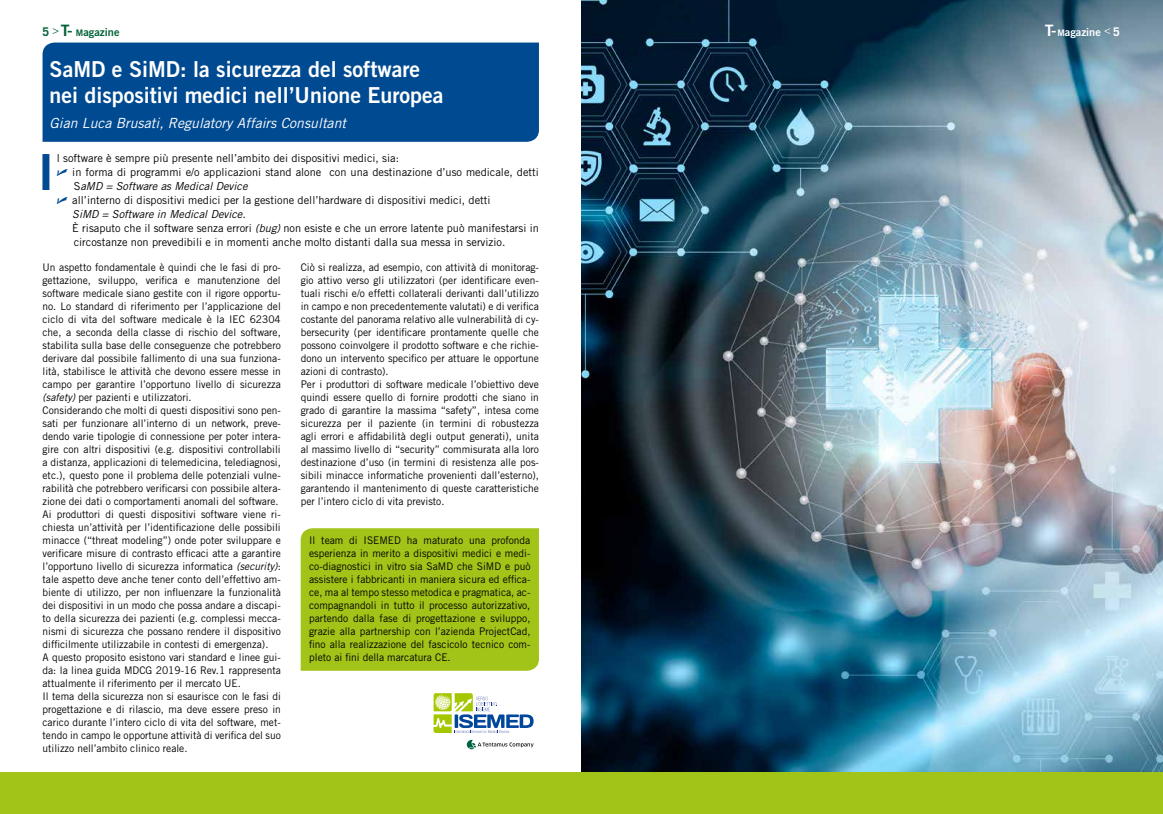
<style>
.page{position:relative;width:1163px;height:814px;background:#fff}
.page>*{position:absolute;margin:0;border:0;box-sizing:border-box;transform-origin:0 0}
.t1{font:49.8px "Trade Gothic Bold Two";color:#004a92}
.t2{font:22px/26px "Trade Gothic Bold Two";color:#fff}
.t3{font:italic 14px "Trade Gothic";color:#fff}
.t4{font:11px/14px "Trade Gothic";color:#000}
.t5{font:11px "Trade Gothic Bold Two";color:#006237}
.t6{font:11px "Trade Gothic Bold Two";color:#fff}
.t7{font:10.5px/13px "Trade Gothic";color:#000}
.s1{font-family:"Trade Gothic";font-weight:700;font-size:12px}
.s2{font-family:"ITC Franklin Gothic Std";font-weight:500;font-size:17px}
.s3{font-size:9px}
.s4{font-style:italic}
</style>
<div class="page">
<div style="left:300px;top:528px;width:239px;height:142px;background:#a2c318"></div>
<img style="left:581px;top:0;width:581px;height:771px">
<svg style="left:466px;top:739px;width:67px;height:10px"></svg>
<svg style="left:433px;top:693px;width:100px;height:40px"></svg>
<div style="left:43px;top:43px;width:496px;height:99px;background:#004a92"></div>
<div style="left:0;top:772px;width:1162px;height:42px;background:#a2c318"></div>
<p class="t5" style="left:43px;top:25px;width:78px"><span class="s1">5</span> <sup>&gt;</sup> <span class="s2">T-</span> <span class="s3">M</span>agazine</p>
<p class="t6" style="left:1044px;top:25px;width:76px"><span class="s2">T-</span><span class="s3">M</span>agazine <sup>&lt;</sup> <span class="s1">5</span></p>
<h2 class="t2" style="left:50px;top:56px;width:395px">SaMD e SiMD: la sicurezza del software nei dispositivi medici nell’Unione Europea</h2>
<h3 class="t3" style="left:50px;top:115px;width:298px">Gian Luca Brusati, Regulatory Affairs Consultant</h3>
<p class="t4" style="left:72px;top:151px;width:468px;text-indent:-16px">l software è sempre più presente nell’ambito dei dispositivi medici, sia:<br>in forma di programmi e/o applicazioni stand alone con una destinazione d’uso medicale, detti S<span class="s4">aMD = Software as Medical Device<br></span>all’interno di dispositivi medici per la gestione dell’hardware di dispositivi medici, detti</p>
<p class="t4" style="left:72px;top:207px;width:468px"><span class="s4">SiMD = Software in Medical Device.<br></span>È risaputo che il software senza errori <span class="s4">(bug)</span> non esiste e che un errore latente può manifestarsi in circostanze non prevedibili e in momenti anche molto distanti dalla sua messa in servizio.</p>
<p class="t7" style="left:300px;top:261px;width:240px">Ciò si realizza, ad esempio, con attività di monitorag&shy;gio attivo verso gli utilizzatori (per identificare even&shy;tuali rischi e/o effetti collaterali derivanti dall’utilizzo in campo e non precedentemente valutati) e di verifica costante del panorama relativo alle vulnerabilità di cy&shy;bersecurity (per identificare prontamente quelle che possono coinvolgere il prodotto software e che richie&shy;dono un intervento specifico per attuare le opportune azioni di contrasto).<br>Per i produttori di software medicale l’obiettivo deve quindi essere quello di fornire prodotti che siano in grado di garantire la massima “safety”, intesa come sicurezza per il paziente (in termini di robustezza agli errori e affidabilità degli output generati), unita al massimo livello di “security” commisurata alla loro destinazione d’uso (in termini di resistenza alle pos&shy;sibili minacce informatiche provenienti dall’esterno), garantendo il mantenimento di queste caratteristiche per l’intero ciclo di vita previsto.</p>
<p class="t7" style="left:309px;top:534px;width:223px;text-align:justify">Il team di ISEMED ha maturato una profonda esperienza in merito a dispositivi medici e medi&shy;co-diagnostici in vitro sia SaMD che SiMD e può assistere i fabbricanti in maniera sicura ed effica&shy;ce, ma al tempo stesso metodica e pragmatica, ac&shy;compagnandoli in tutto il processo autorizzativo, partendo dalla fase di progettazione e sviluppo, grazie alla partnership con l’azienda ProjectCad, fino alla realizzazione del fascicolo tecnico com&shy;pleto ai fini della marcatura CE.</p>
<h1 class="t1" style="left:38px;top:141px;width:18px">I</h1>
<p class="t7" style="left:43px;top:261px;width:240px">Un aspetto fondamentale è quindi che le fasi di pro&shy;gettazione, sviluppo, verifica e manutenzione del software medicale siano gestite con il rigore opportu&shy;no. Lo standard di riferimento per l’applicazione del ciclo di vita del software medicale è la IEC 62304 che, a seconda della classe di rischio del software, stabilita sulla base delle conseguenze che potrebbero derivare dal possibile fallimento di una sua funziona&shy;lità, stabilisce le attività che devono essere messe in campo per garantire l’opportuno livello di sicurezza <span class="s4">(safety)</span> per pazienti e utilizzatori.<br>Considerando che molti di questi dispositivi sono pen&shy;sati per funzionare all’interno di un network, preve&shy;dendo varie tipologie di connessione per poter intera&shy;gire con altri dispositivi (e.g. dispositivi controllabili a distanza, applicazioni di telemedicina, telediagnosi, etc.), questo pone il problema delle potenziali vulne&shy;rabilità che potrebbero verificarsi con possibile altera&shy;zione dei dati o comportamenti anomali del software.<br>Ai produttori di questi dispositivi software viene ri&shy;chiesta un’attività per l’identificazione delle possibili minacce (“threat modeling”) onde poter sviluppare e verificare misure di contrasto efficaci atte a garantire l’opportuno livello di sicurezza informatica <span class="s4">(security)</span>: tale aspetto deve anche tener conto dell’effettivo am&shy;biente di utilizzo, per non influenzare la funzionalità dei dispositivi in un modo che possa andare a discapi&shy;to della sicurezza dei pazienti (e.g. complessi mecca&shy;nismi di sicurezza che possano rendere il dispositivo difficilmente utilizzabile in contesti di emergenza).<br>A questo proposito esistono vari standard e linee gui&shy;da: la linea guida MDCG 2019-16 Rev.1 rappresenta attualmente il riferimento per il mercato UE.<br>Il tema della sicurezza non si esaurisce con le fasi di progettazione e di rilascio, ma deve essere preso in carico durante l’intero ciclo di vita del software, met&shy;tendo in campo le opportune attività di verifica del suo utilizzo nell’ambito clinico reale.</p>
</div>
